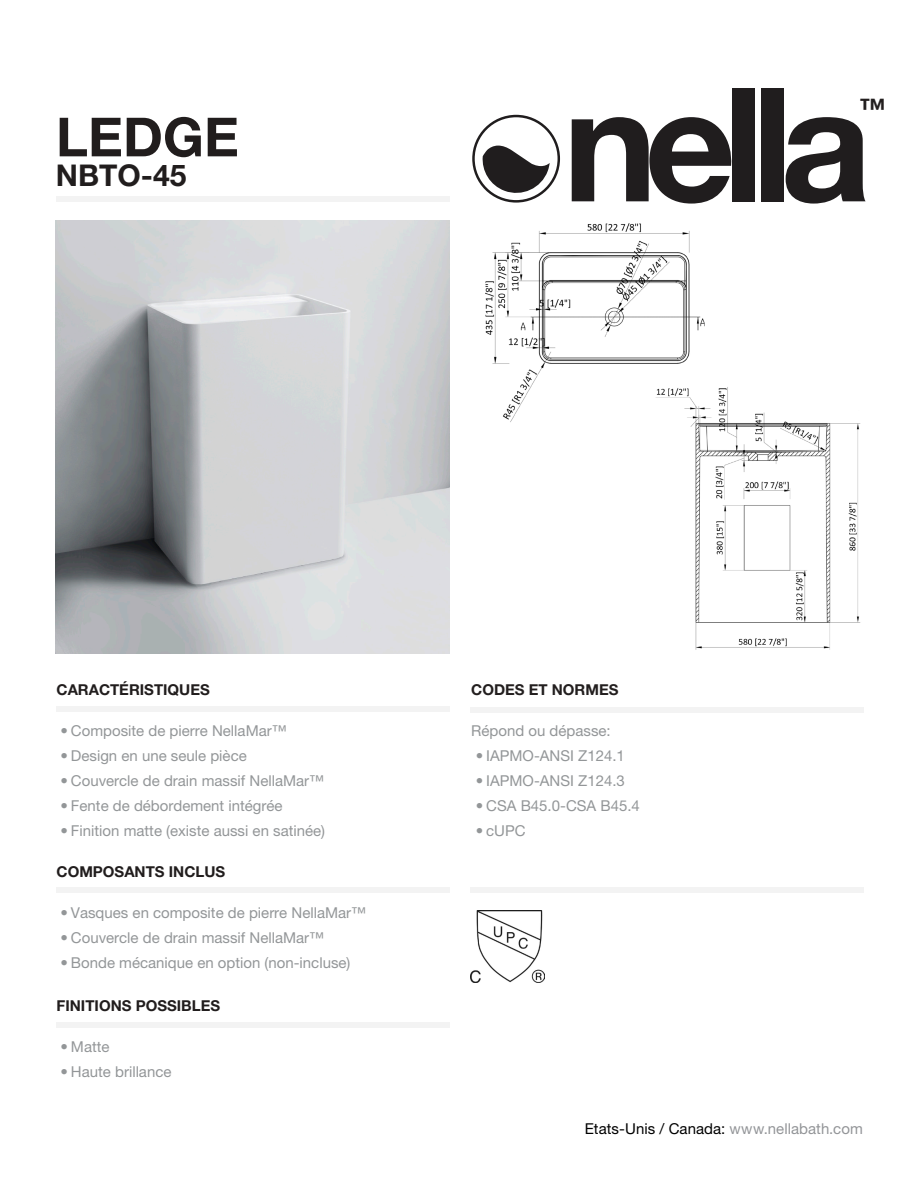
<style>
.page{position:relative;width:918px;height:1188px;background:#fff}
.page>*{position:absolute;margin:0;border:0;box-sizing:border-box;transform-origin:0 0}
.Product_Type{font:700 54px "Helvetica Neue LT Pro";color:#211d1d}
.Product_Type-2{font:700 30px "Helvetica Neue LT Pro";color:#211d1d}
.t1{font:700 27px "Helvetica Neue LT Pro";color:#231f1f}
.Text{font:15px "Helvetica Neue LT Pro";color:#939698}
.t2{font:700 15px "Helvetica Neue LT Pro";color:#211d1d}
.t3{font:15px "Helvetica Neue LT Pro";letter-spacing:.005em;color:#000}
.t4{font:700 15px "Helvetica Neue LT Pro";color:#231f1f}
.s1{color:#939598}
</style>
<div class="page">
<div style="left:56px;top:196px;width:393px;height:5px;background:#f3f3f3"></div>
<svg style="left:572px;top:117px;width:161px;height:87px"></svg>
<div style="left:733px;top:88px;width:22px;height:113px;background:#201d1e"></div>
<div style="left:761px;top:88px;width:23px;height:113px;background:#201d1e"></div>
<svg style="left:786px;top:117px;width:80px;height:87px"></svg>
<svg style="left:472px;top:115px;width:88px;height:88px"></svg>
<div style="left:56px;top:706px;width:393px;height:6px;background:#f3f3f3"></div>
<div style="left:56px;top:888px;width:393px;height:5px;background:#f3f3f3"></div>
<div style="left:56px;top:1023px;width:393px;height:5px;background:#f3f3f3"></div>
<div style="left:471px;top:707px;width:393px;height:5px;background:#f3f3f3"></div>
<div style="left:471px;top:888px;width:393px;height:5px;background:#f3f3f3"></div>
<img style="left:471px;top:911px;width:74px;height:72px">
<img style="left:56px;top:220px;width:393px;height:434px">
<img style="left:485px;top:223px;width:220px;height:199px">
<img style="left:612px;top:384px;width:249px;height:266px">
<p class="Product_Type" style="left:56px;top:104px;width:185px">LEDGE</p>
<p class="Product_Type-2" style="left:56px;top:157px;width:132px">NBTO-45</p>
<h3 class="t1" style="left:859px;top:91px;width:28px">™</h3>
<p class="t2" style="left:57px;top:681px;width:155px">CARACTÉRISTIQUES</p>
<p class="Text" style="left:60px;top:722px;width:228px">• Composite de pierre NellaMar™</p>
<p class="Text" style="left:60px;top:747px;width:188px">• Design en une seule pièce</p>
<p class="Text" style="left:60px;top:772px;width:265px">• Couvercle de drain massif NellaMar™</p>
<p class="Text" style="left:60px;top:797px;width:224px">• Fente de débordement intégrée</p>
<p class="Text" style="left:60px;top:822px;width:266px">• Finition matte (existe aussi en satinée)</p>
<p class="t2" style="left:57px;top:863px;width:170px">COMPOSANTS INCLUS</p>
<p class="Text" style="left:60px;top:903px;width:307px">• Vasques en composite de pierre NellaMar™</p>
<p class="Text" style="left:60px;top:928px;width:265px">• Couvercle de drain massif NellaMar™</p>
<p class="Text" style="left:60px;top:953px;width:292px">• Bonde mécanique en option (non-incluse)</p>
<p class="t2" style="left:57px;top:997px;width:165px">FINITIONS POSSIBLES</p>
<p class="Text" style="left:60px;top:1038px;width:51px">• Matte</p>
<p class="Text" style="left:60px;top:1063px;width:113px">• Haute brillance</p>
<p class="t4" style="left:471px;top:681px;width:149px">CODES ET NORMES</p>
<p class="Text" style="left:471px;top:722px;width:141px">Répond ou dépasse:</p>
<p class="Text" style="left:476px;top:747px;width:151px">• IAPMO-ANSI Z124.1</p>
<p class="Text" style="left:476px;top:772px;width:151px">• IAPMO-ANSI Z124.3</p>
<p class="Text" style="left:476px;top:797px;width:166px">• CSA B45.0-CSA B45.4</p>
<p class="Text" style="left:476px;top:822px;width:51px">• cUPC</p>
<p class="t3" style="left:585px;top:1120px;width:280px">Etats-Unis / Canada: <span class="s1">www.nellabath.com</span></p>
</div>
